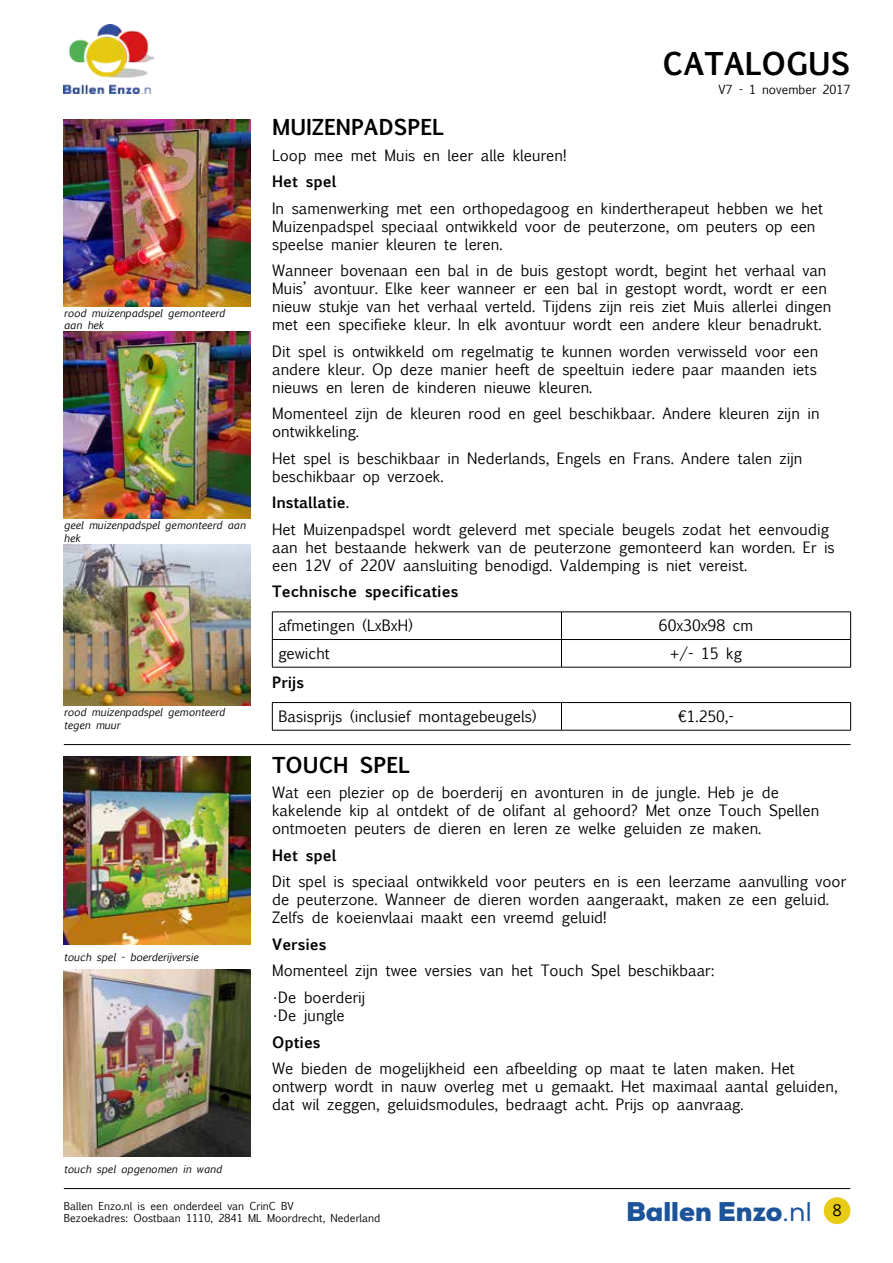
<style>
.page{position:relative;width:893px;height:1263px;background:#fff}
.page>*{position:absolute;margin:0;border:0;box-sizing:border-box;transform-origin:0 0}
.t1{font:700 30px "Euphemia UCAS";color:#000}
.t2{font:900 27px "Nexa";color:#1c5399}
.t3{font:700 21px "Euphemia UCAS";color:#000}
.t4{font:16.5px "Open Sans";color:#000}
.t5{font:15px/18px "Euphemia UCAS";color:#000}
.t6{font:700 15px "Euphemia UCAS";color:#000}
.t7{font:12px "Euphemia UCAS";color:#000}
.t8{font:italic 10.5px/12.6px "Euphemia UCAS";color:#000}
.t9{font:10.5px/12.6px "Euphemia UCAS";color:#000}
.s1{font-weight:400}
</style>
<div class="page">
<hr style="left:64px;top:1188px;width:786px;height:1px;background:#000">
<div style="left:824px;top:1197px;width:26px;height:27px;background:#e7cb14;border-radius:50%"></div>
<img style="left:64px;top:25px;width:89px;height:69px">
<img style="left:64px;top:119px;width:187px;height:187px">
<img style="left:64px;top:332px;width:187px;height:187px">
<hr style="left:561px;top:612px;width:290px;height:1px;background:#000">
<hr style="left:561px;top:639px;width:290px;height:1px;background:#000">
<svg style="left:850px;top:612px;width:1px;height:55px"></svg>
<hr style="left:561px;top:667px;width:290px;height:1px;background:#000">
<hr style="left:272px;top:612px;width:289px;height:1px;background:#000">
<hr style="left:272px;top:639px;width:289px;height:1px;background:#000">
<svg style="left:272px;top:612px;width:1px;height:55px"></svg>
<svg style="left:561px;top:613px;width:1px;height:54px"></svg>
<hr style="left:272px;top:667px;width:289px;height:1px;background:#000">
<hr style="left:561px;top:702px;width:290px;height:1px;background:#000">
<svg style="left:850px;top:703px;width:1px;height:27px"></svg>
<hr style="left:561px;top:730px;width:290px;height:1px;background:#000">
<hr style="left:272px;top:702px;width:289px;height:1px;background:#000">
<svg style="left:272px;top:703px;width:1px;height:27px"></svg>
<svg style="left:561px;top:703px;width:1px;height:27px"></svg>
<hr style="left:272px;top:730px;width:289px;height:1px;background:#000">
<img style="left:64px;top:544px;width:187px;height:162px">
<img style="left:64px;top:757px;width:187px;height:187px">
<hr style="left:64px;top:744px;width:786px;height:1px;background:#000">
<img style="left:64px;top:969px;width:187px;height:188px">
<p class="t8" style="left:64px;top:306px;width:163px">rood muizenpadspel gemonteerd aan hek</p>
<p class="t8" style="left:64px;top:519px;width:183px">geel muizenpadspel gemonteerd aan hek</p>
<p class="t8" style="left:64px;top:706px;width:163px">rood muizenpadspel gemonteerd tegen muur</p>
<p class="t8" style="left:64px;top:950px;width:136px">touch spel - boerderijversie</p>
<p class="t8" style="left:64px;top:1163px;width:160px">touch spel opgenomen in wand</p>
<h3 class="t3" style="left:272px;top:111px;width:173px">MUIZENPADSPEL</h3>
<h1 class="t1" style="left:662px;top:42px;width:189px">CATALOGUS</h1>
<p class="t7" style="left:718px;top:80px;width:134px">V7 - 1 november 2017</p>
<p class="t5" style="left:272px;top:146px;width:296px">Loop mee met Muis en leer alle kleuren!</p>
<p class="t6" style="left:272px;top:170px;width:66px">Het spel</p>
<p class="t5" style="left:272px;top:199px;width:552px">In samenwerking met een orthopedagoog en kindertherapeut hebben we het<br>Muizenpadspel speciaal ontwikkeld voor de peuterzone, om peuters op een speelse manier kleuren te leren.</p>
<p class="t5" style="left:272px;top:261px;width:561px">Wanneer bovenaan een bal in de buis gestopt wordt, begint het verhaal van Muis’ avontuur. Elke keer wanneer er een bal in gestopt wordt, wordt er een nieuw stukje van het verhaal verteld. Tijdens zijn reis ziet Muis allerlei dingen met een specifieke kleur. In elk avontuur wordt een andere kleur benadrukt.</p>
<p class="t5" style="left:272px;top:342px;width:548px;text-align:justify">Dit spel is ontwikkeld om regelmatig te kunnen worden verwisseld voor een andere kleur. Op deze manier heeft de speeltuin iedere paar maanden iets nieuws en leren de kinderen nieuwe kleuren.</p>
<p class="t5" style="left:272px;top:404px;width:549px">Momenteel zijn de kleuren rood en geel beschikbaar. Andere kleuren zijn in ontwikkeling.</p>
<p class="t5" style="left:272px;top:449px;width:532px">Het spel is beschikbaar in Nederlands, Engels en Frans. Andere talen zijn beschikbaar op verzoek.</p>
<p class="t6" style="left:272px;top:491px;width:79px">Installatie.</p>
<p class="t5" style="left:272px;top:520px;width:564px">Het Muizenpadspel wordt geleverd met speciale beugels zodat het eenvoudig aan het bestaande hekwerk van de peuterzone gemonteerd kan worden. Er is een 12V of 220V aansluiting benodigd. Valdemping is niet vereist.</p>
<p class="t6" style="left:272px;top:580px;width:188px">Technische specificaties</p>
<p class="t5" style="left:278px;top:617px;width:136px">afmetingen (LxBxH)</p>
<p class="t5" style="left:659px;top:617px;width:96px">60x30x98 cm</p>
<p class="t5" style="left:278px;top:644px;width:53px">gewicht</p>
<p class="t5" style="left:670px;top:644px;width:73px">+/- 15 kg</p>
<p class="t6" style="left:272px;top:671px;width:33px">Prijs</p>
<p class="t5" style="left:278px;top:707px;width:260px">Basisprijs (inclusief montagebeugels)</p>
<p class="t5" style="left:678px;top:707px;width:57px">€1.250,-</p>
<h3 class="t3" style="left:272px;top:749px;width:139px">TOUCH SPEL</h3>
<p class="t5" style="left:272px;top:784px;width:549px">Wat een plezier op de boerderij en avonturen in de jungle. Heb je de kakelende kip al ontdekt of de olifant al gehoord? Met onze Touch Spellen ontmoeten peuters de dieren en leren ze welke geluiden ze maken.</p>
<p class="t6" style="left:272px;top:844px;width:66px">Het spel</p>
<p class="t5" style="left:272px;top:873px;width:575px">Dit spel is speciaal ontwikkeld voor peuters en is een leerzame aanvulling voor de peuterzone. Wanneer de dieren worden aangeraakt, maken ze een geluid.<br>Zelfs de koeienvlaai maakt een vreemd geluid!</p>
<p class="t6" style="left:272px;top:933px;width:56px">Versies</p>
<p class="t5" style="left:272px;top:962px;width:444px">Momenteel zijn twee versies van het Touch Spel beschikbaar:</p>
<p class="t5" style="left:272px;top:988px;width:95px">•De boerderij</p>
<p class="t5" style="left:272px;top:1006px;width:74px">•De jungle</p>
<p class="t6" style="left:272px;top:1030px;width:50px">Opties</p>
<p class="t5" style="left:272px;top:1059px;width:567px">We bieden de mogelijkheid een afbeelding op maat te laten maken. Het ontwerp wordt in nauw overleg met u gemaakt. Het maximaal aantal geluiden, dat wil zeggen, geluidsmodules, bedraagt acht. Prijs op aanvraag.</p>
<p class="t9" style="left:64px;top:1199px;width:318px">Ballen Enzo.nl is een onderdeel van CrinC BV<br>Bezoekadres: Oostbaan 1110, 2841 ML Moordrecht, Nederland</p>
<h2 class="t2" style="left:626px;top:1194px;width:187px">Ballen Enzo<span class="s1">.nl</span></h2>
<p class="t4" style="left:832px;top:1199px;width:11px">8</p>
</div>
